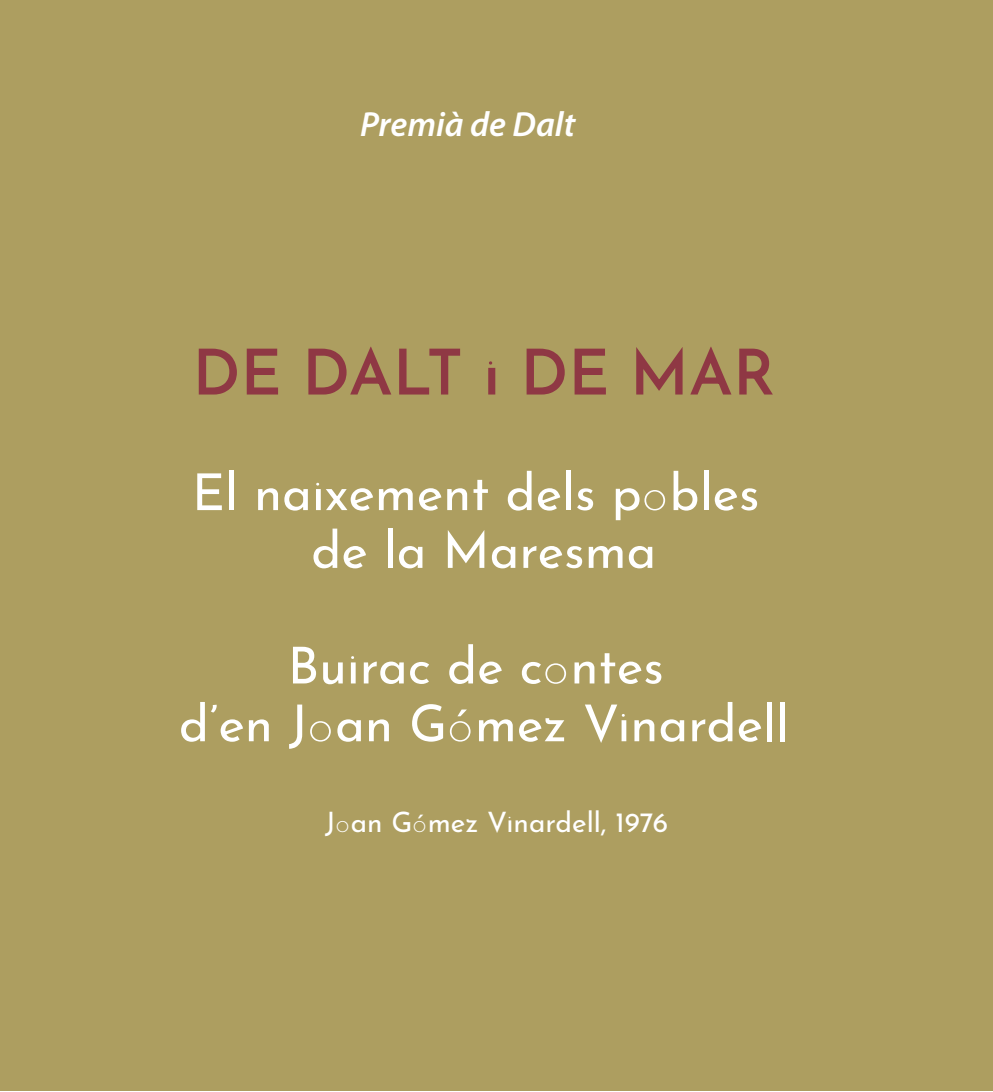
<style>
.page{position:relative;width:993px;height:1092px;background:#fff}
.page>*{position:absolute;margin:0;border:0;box-sizing:border-box;transform-origin:0 0}
.t1{font:100 63px "Josefin Sans";color:#8f3844}
.t2{font:100 50.75px/57.8px "Josefin Sans";color:#fff;text-align:center}
.t3{font:italic 600 35px "Myriad Pro";color:#fff}
.t4{font:100 28px "Josefin Sans";color:#fff}
</style>
<div class="page">
<div style="left:0;top:0;width:992px;height:1090px;background:#ad9e60"></div>
<p class="t3" style="left:360px;top:105px;width:217px">Premià de Dalt</p>
<p class="t1" style="left:192px;top:325px;width:584px">DE DALT i DE MAR</p>
<p class="t2" style="left:192px;top:459px;width:569px">El naixement dels pobles de la Maresma</p>
<p class="t2" style="left:179px;top:632px;width:611px">Buirac de contes<br>d’en Joan Gómez Vinardell</p>
<p class="t4" style="left:325px;top:800px;width:344px">Joan Gómez Vinardell, 1976</p>
</div>
